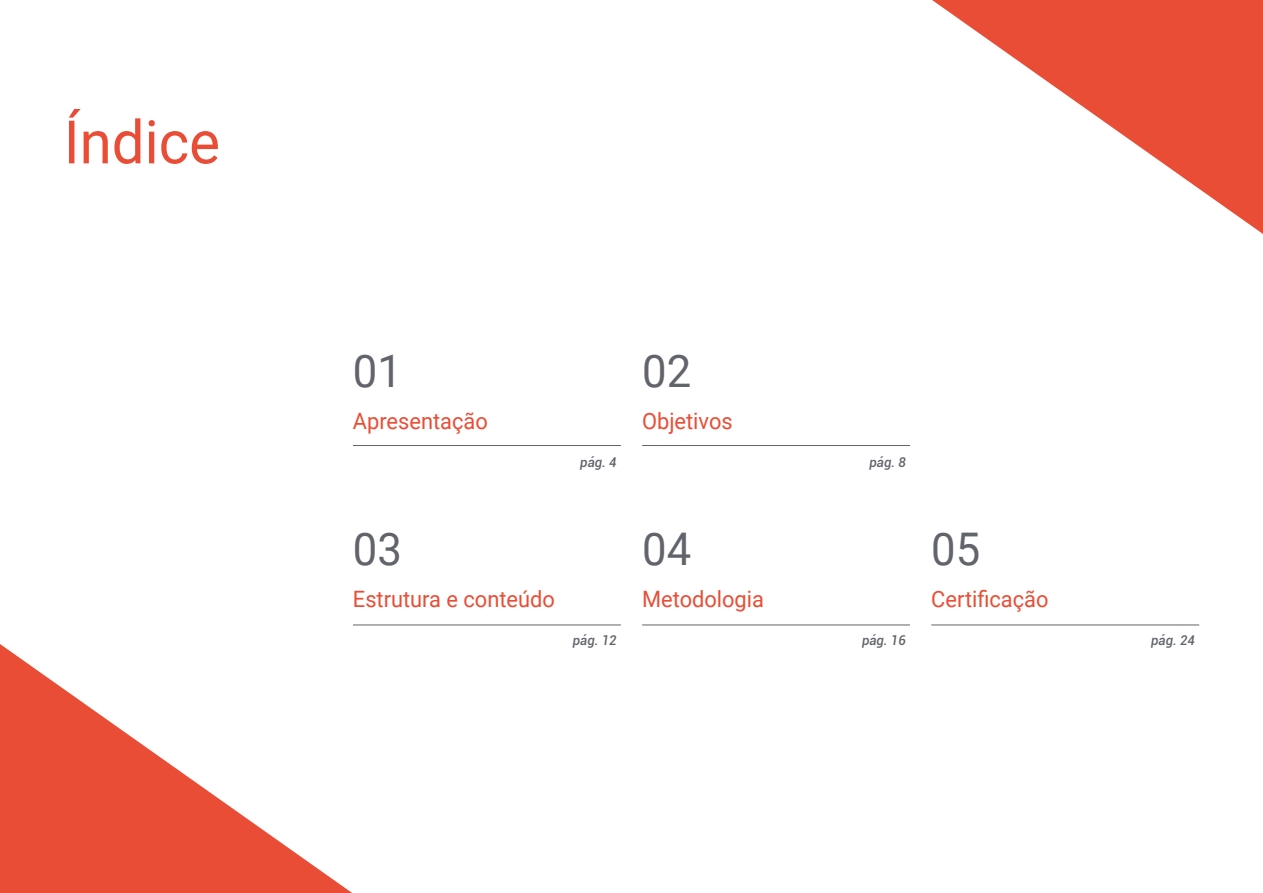
<style>
.page{position:relative;width:1263px;height:893px;background:#fff}
.page>*{position:absolute;margin:0;border:0;box-sizing:border-box;transform-origin:0 0}
.t1{font:60px "Roboto";color:#e94d35}
.t2{font:45px "Roboto";color:#61646a}
.t3{font:22.5px "Roboto";color:#e94d35}
.t4{font:italic 500 13.5px "Roboto";color:#61646a}
</style>
<div class="page">
<svg style="left:0;top:644px;width:352px;height:249px"></svg>
<svg style="left:932px;top:0;width:331px;height:234px"></svg>
<hr style="left:353px;top:445px;width:268px;height:1px;background:#61646a">
<hr style="left:353px;top:625px;width:268px;height:1px;background:#61646a">
<hr style="left:642px;top:445px;width:268px;height:1px;background:#61646a">
<hr style="left:642px;top:625px;width:268px;height:1px;background:#61646a">
<hr style="left:931px;top:625px;width:268px;height:1px;background:#61646a">
<h1 class="t1" style="left:64px;top:100px;width:158px">Índice</h1>
<h2 class="t2" style="left:353px;top:339px;width:51px">01</h2>
<h2 class="t2" style="left:642px;top:339px;width:51px">02</h2>
<p class="t3" style="left:353px;top:405px;width:136px">Apresentação</p>
<p class="t3" style="left:642px;top:405px;width:92px">Objetivos</p>
<p class="t4" style="left:580px;top:452px;width:38px">pág. 4</p>
<p class="t4" style="left:869px;top:452px;width:38px">pág. 8</p>
<h2 class="t2" style="left:353px;top:517px;width:51px">03</h2>
<h2 class="t2" style="left:642px;top:517px;width:51px">04</h2>
<h2 class="t2" style="left:931px;top:517px;width:51px">05</h2>
<p class="t3" style="left:353px;top:583px;width:203px">Estrutura e conteúdo</p>
<p class="t3" style="left:642px;top:583px;width:123px">Metodologia</p>
<p class="t3" style="left:931px;top:583px;width:119px">Certificação</p>
<p class="t4" style="left:573px;top:631px;width:45px">pág. 12</p>
<p class="t4" style="left:862px;top:631px;width:45px">pág. 16</p>
<p class="t4" style="left:1151px;top:631px;width:45px">pág. 24</p>
</div>
